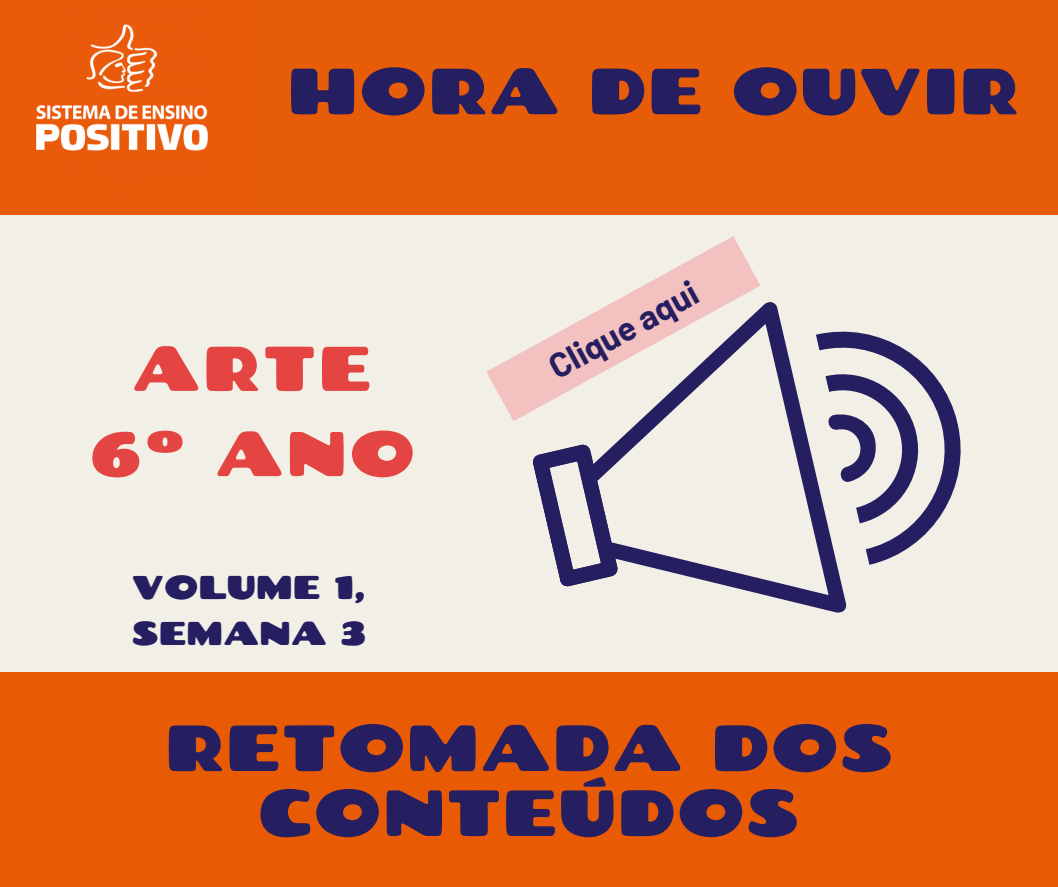
<style>
.page{position:relative;width:1058px;height:887px;background:#fff}
.page>*{position:absolute;margin:0;border:0;box-sizing:border-box;transform-origin:0 0}
.t1{font:64.95px/64.9px "Chango";letter-spacing:.02em;color:#251e60;text-align:center}
.t2{font:63px/85.2px "Chango";letter-spacing:.04em;color:#e44542;text-align:center}
.t3{font:700 33.75px "Barlow";color:#251e60}
.t4{font:33px/46.2px "Chango";color:#251e60}
</style>
<div class="page">
<div style="left:0;top:0;width:1058px;height:886px;background:#f2efe7"></div>
<div style="left:0;top:672px;width:1058px;height:214px;background:#e85b04"></div>
<div style="left:0;top:0;width:1058px;height:215px;background:#e65c07"></div>
<svg style="left:486px;top:236px;width:274px;height:185px"></svg>
<svg style="left:532px;top:451px;width:20px;height:94px"></svg>
<svg style="left:552px;top:299px;width:295px;height:314px"></svg>
<svg style="left:816px;top:308px;width:145px;height:257px"></svg>
<svg style="left:824px;top:359px;width:109px;height:164px"></svg>
<img style="left:36px;top:24px;width:172px;height:127px">
<p class="t1" style="left:287px;top:56px;width:733px">HORA DE OUVIR</p>
<p class="t2" style="left:89px;top:324px;width:328px">ARTE<br>6º ANO</p>
<p class="t4" style="left:132px;top:563px;width:236px">VOLUME 1,<br>SEMANA 3</p>
<p class="t3" style="left:541px;top:350px;width:166px;rotate:-29deg">Clique aqui</p>
<p class="t1" style="left:165px;top:713px;width:729px">RETOMADA DOS<br>CONTEÚDOS</p>
</div>
